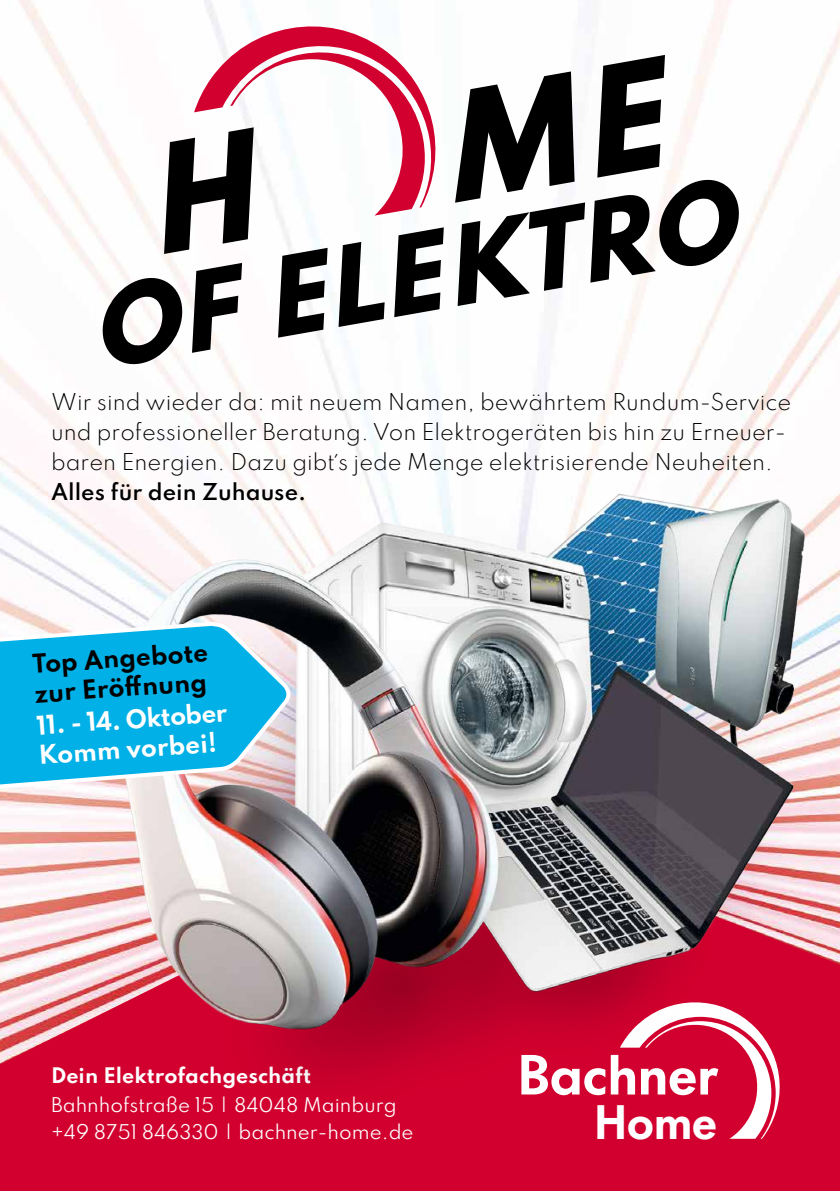
<style>
.page{position:relative;width:840px;height:1191px;background:#fff}
.page>*{position:absolute;margin:0;border:0;box-sizing:border-box;transform-origin:0 0}
.t1{font:italic 800 96.8px "Spartan";color:#000}
.t2{font:700 44.8px "Futura Now Headline";color:#fff}
.t3{font:700 23.2px/29.4px "Spartan";color:#fff}
.t4{font:700 23.2px/29.4px "Spartan";color:#000}
.t5{font:300 20.6px/30px "Spartan";color:#000}
.t6{font:600 20.6px "Spartan";color:#000}
.t7{font:700 19px "Spartan";color:#fff}
.t8{font:18px/27.2px "Spartan";color:#fff}
</style>
<div class="page">
<img style="left:0;top:0;width:839px;height:848px">
<svg style="left:0;top:848px;width:839px;height:343px;background:#d82a4e"></svg>
<svg style="left:521px;top:1098px;width:266px;height:40px;background:#d5143e"></svg>
<img style="left:100px;top:473px;width:721px;height:625px">
<svg style="left:194px;top:10px;width:255px;height:206px"></svg>
<svg style="left:0;top:623px;width:292px;height:181px;background:#45badf"></svg>
<svg style="left:164px;top:127px;width:89px;height:127px"></svg>
<svg style="left:455px;top:55px;width:209px;height:148px"></svg>
<h1 class="t1" style="left:77px;top:260px;width:655px;rotate:-10deg">OF ELEKTRO</h1>
<p class="t5" style="left:51px;top:386px;width:741px">Wir sind wieder da: mit neuem Namen, bewährtem Rundum-Service und professioneller Beratung. Von Elektrogeräten bis hin zu Erneuer&shy;baren Energien. Dazu gibt´s jede Menge elektrisierende Neuheiten.</p>
<p class="t6" style="left:51px;top:476px;width:257px">Alles für dein Zuhause.</p>
<p class="t4" style="left:31px;top:648px;width:177px;rotate:-4deg">Top Angebote zur Eröffnung</p>
<p class="t3" style="left:36px;top:710px;width:192px;rotate:-4deg">11. - 14. Oktober<br>Komm vorbei!</p>
<p class="t7" style="left:51px;top:1060px;width:261px">Dein Elektrofachgeschäft</p>
<p class="t8" style="left:51px;top:1090px;width:364px">Bahnhofstraße 15 | 84048 Mainburg +49 8751 846330 | bachner-home.de</p>
<h2 class="t2" style="left:593px;top:1083px;width:125px">Home</h2>
</div>
